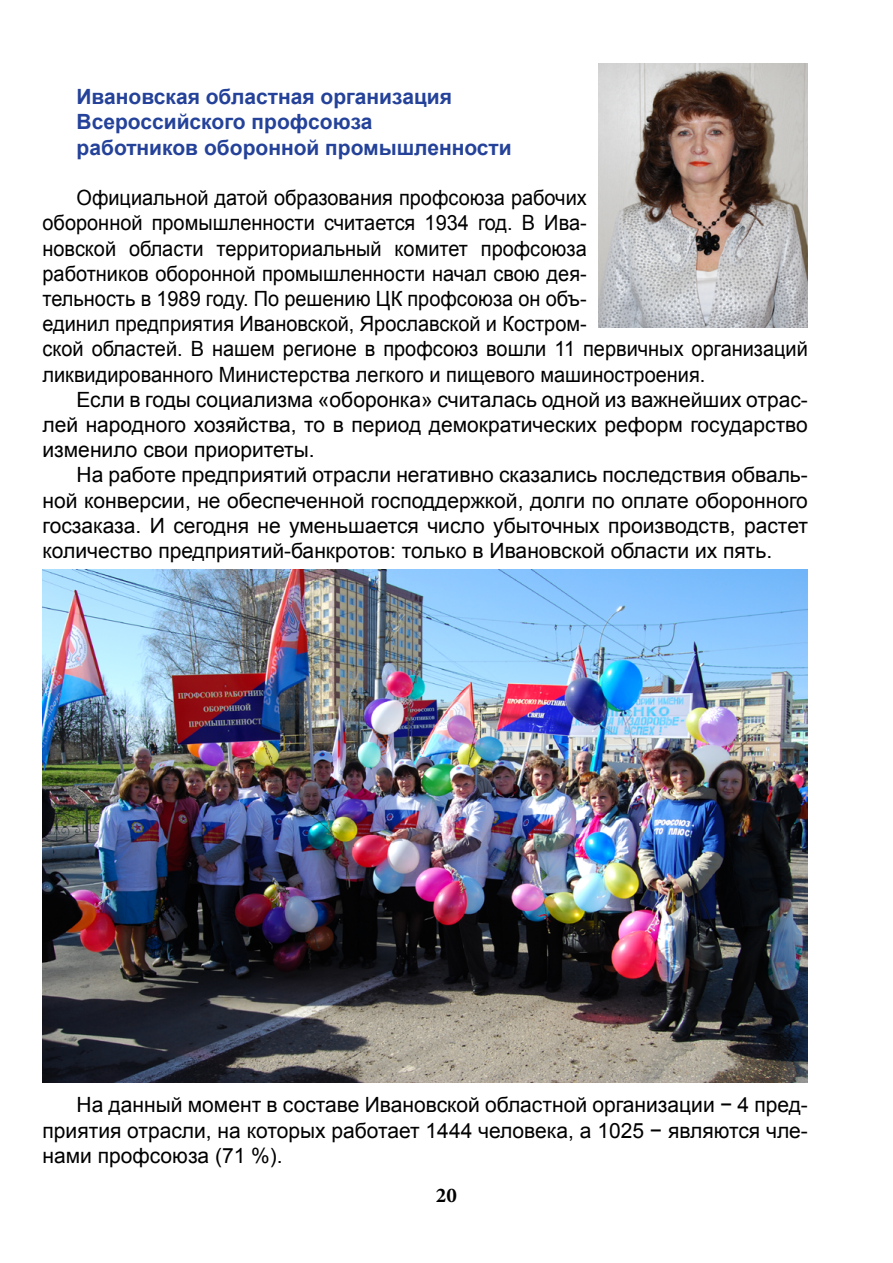
<style>
.page{position:relative;width:893px;height:1263px;background:#fff}
.page>*{position:absolute;margin:0;border:0;box-sizing:border-box;transform-origin:0 0}
.t1{font:21px/25.2px "Arial";color:#000;text-align:justify}
.t2{font:21px/25.2px "Arial";color:#000;scale:.95 1}
.t3{font:700 21px/25.2px "Arial";color:#244299}
.t4{font:700 21px "Minion Pro";color:#000}
</style>
<div class="page">
<img style="left:599px;top:64px;width:209px;height:263px">
<img style="left:43px;top:570px;width:765px;height:512px">
<p class="t3" style="left:77px;top:85px;width:437px">Ивановская областная организация<br>Всероссийского профсоюза<br>работников оборонной промышленности</p>
<p class="t2" style="left:43px;top:185px;width:807px;text-indent:34px">Официальной датой образования профсоюза рабочих<br>оборонной промышленности считается 1934 год. В Ива-<br>новской области территориальный комитет профсоюза<br>работников оборонной промышленности начал свою дея-<br>тельность в 1989 году. По решению ЦК профсоюза он объ-<br>единил предприятия Ивановской, Ярославской и Костром-<br>ской областей. В нашем регионе в профсоюз вошли 11 первичных организаций ликвидированного Министерства легкого и пищевого машиностроения.</p>
<p class="t1" style="left:43px;top:387px;width:767px;text-indent:34px">Если в годы социализма «оборонка» считалась одной из важнейших отрас&shy;лей народного хозяйства, то в период демократических реформ государство изменило свои приоритеты.</p>
<p class="t1" style="left:43px;top:463px;width:767px;text-indent:34px">На работе предприятий отрасли негативно сказались последствия обваль&shy;ной конверсии, не обеспеченной господдержкой, долги по оплате оборонного госзаказа. И сегодня не уменьшается число убыточных производств, растет количество предприятий-банкротов: только в Ивановской области их пять.</p>
<p class="t1" style="left:43px;top:1093px;width:767px;text-indent:34px">На данный момент в составе Ивановской областной организации − 4 пред&shy;приятия отрасли, на которых работает 1444 человека, а 1025 − являются чле&shy;нами профсоюза (71 %).</p>
<p class="t4" style="left:436px;top:1180px;width:22px">20</p>
</div>
